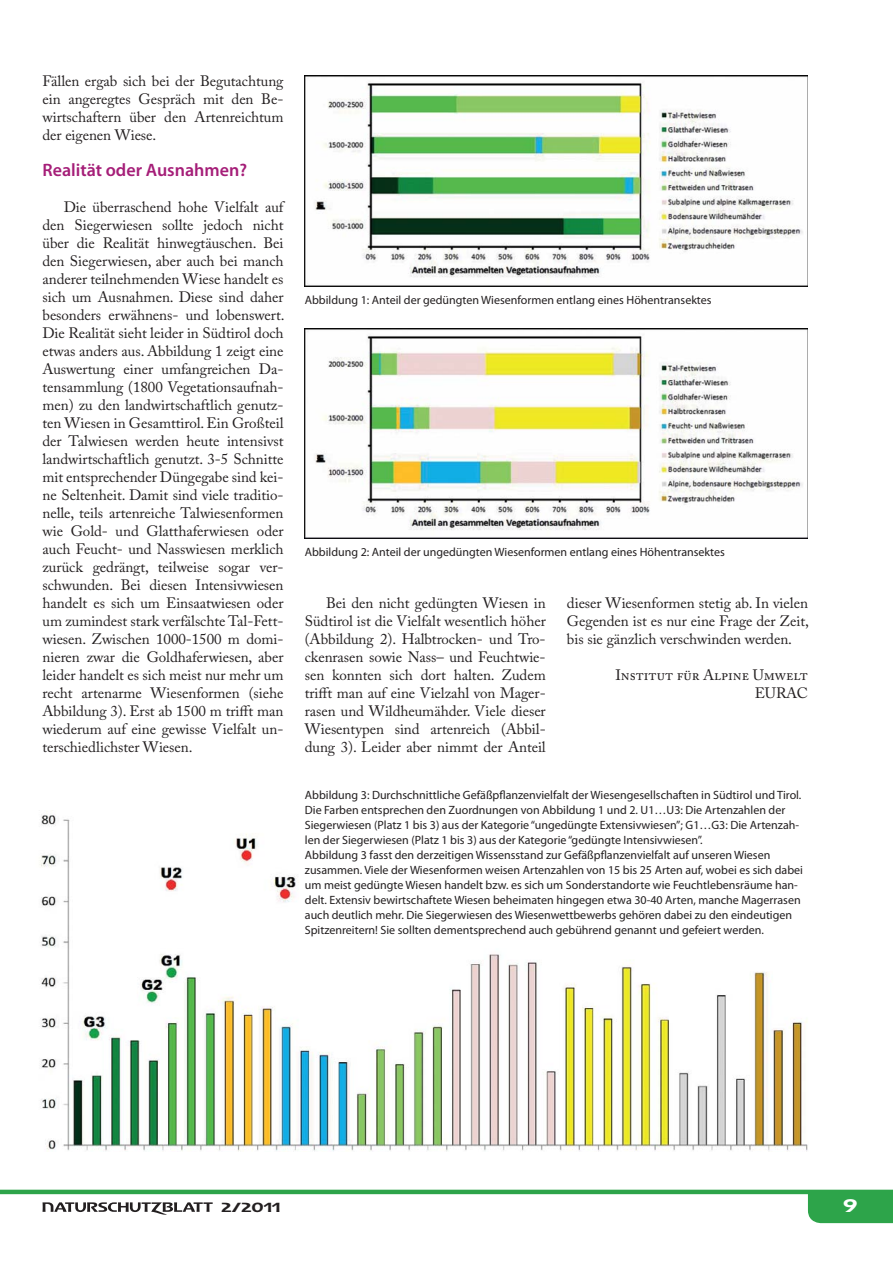
<style>
.page{position:relative;width:893px;height:1263px;background:#fff}
.page>*{position:absolute;margin:0;border:0;box-sizing:border-box;transform-origin:0 0}
.t1{font:600 18px "Myriad Pro";color:#a51e78}
.t2{font:18px "Logotypia Pro";color:#fff}
.t3{font:15px/18px "Adobe Caslon Pro";letter-spacing:-.005em;color:#231f20;text-align:justify}
.t4{font:13.2px "Logotypia Pro";color:#231f20}
.t5{font:12px/15px "Myriad Pro";color:#231f20}
</style>
<div class="page">
<hr style="left:0;top:1190px;width:893px;height:4px;background:#2da44a">
<div style="left:808px;top:1194px;width:85px;height:29px;background:#2da44a"></div>
<svg style="left:43px;top:1202px;width:170px;height:13px"></svg>
<img style="left:305px;top:75px;width:503px;height:211px">
<img style="left:305px;top:328px;width:503px;height:210px">
<img style="left:40px;top:814px;width:768px;height:337px">
<p class="t3" style="left:43px;top:74px;width:243px">Fällen ergab sich bei der Begutachtung ein angeregtes Gespräch mit den Be&shy;wirtschaftern über den Artenreichtum der eigenen Wiese.</p>
<p class="t1" style="left:43px;top:163px;width:206px">Realität oder Ausnahmen?</p>
<p class="t3" style="left:43px;top:200px;width:244px;text-align:left;text-indent:21px">Die überraschend hohe Vielfalt auf den Siegerwiesen sollte jedoch nicht über die Realität hinwegtäuschen. Bei den Siegerwiesen, aber auch bei manch anderer teilnehmenden Wiese handelt es sich um Ausnahmen. Diese sind daher besonders erwähnens- und lobenswert.<br>Die Realität sieht leider in Südtirol doch etwas anders aus. Abbildung 1 zeigt eine Auswertung einer umfangreichen Da&shy;tensammlung (1800 Vegetationsaufnah&shy;men) zu den landwirtschaftlich genutz&shy;ten Wiesen in Gesamttirol. Ein Großteil der Talwiesen werden heute intensivst landwirtschaftlich genutzt. 3-5 Schnitte mit entsprechender Düngegabe sind kei&shy;ne Seltenheit. Damit sind viele traditio&shy;nelle, teils artenreiche Talwiesenformen wie Gold- und Glatthaferwiesen oder auch Feucht- und Nasswiesen merklich zurück gedrängt, teilweise sogar ver&shy;schwunden. Bei diesen Intensivwiesen handelt es sich um Einsaatwiesen oder um zumindest stark verfälschte Tal-Fett&shy;wiesen. Zwischen 1000-1500 m domi&shy;nieren zwar die Goldhaferwiesen, aber leider handelt es sich meist nur mehr um recht artenarme Wiesenformen (siehe Abbildung 3). Erst ab 1500 m trifft man wiederum auf eine gewisse Vielfalt un&shy;terschiedlichster Wiesen.</p>
<p class="t5" style="left:305px;top:293px;width:408px">Abbildung 1: Anteil der gedüngten Wiesenformen entlang eines Höhentransektes</p>
<p class="t5" style="left:305px;top:545px;width:422px">Abbildung 2: Anteil der ungedüngten Wiesenformen entlang eines Höhentransektes</p>
<p class="t3" style="left:305px;top:596px;width:243px;text-indent:21px">Bei den nicht gedüngten Wiesen in Südtirol ist die Vielfalt wesentlich höher (Abbildung 2). Halbtrocken- und Tro&shy;ckenrasen sowie Nass– und Feuchtwie&shy;sen konnten sich dort halten. Zudem trifft man auf eine Vielzahl von Mager&shy;rasen und Wildheumähder. Viele dieser Wiesentypen sind artenreich (Abbil&shy;dung 3). Leider aber nimmt der Anteil</p>
<p class="t3" style="left:567px;top:596px;width:244px">dieser Wiesenformen stetig ab. In vielen Gegenden ist es nur eine Frage der Zeit, bis sie gänzlich verschwinden werden.</p>
<p class="t3" style="left:615px;top:668px;width:194px;text-align:right">Institut für Alpine Umwelt<br>EURAC</p>
<p class="t5" style="left:305px;top:789px;width:500px">Abbildung 3: Durchschnittliche Gefäßpflanzenvielfalt der Wiesengesellschaften in Südtirol und Tirol.<br>Die Farben entsprechen den Zuordnungen von Abbildung 1 und 2. U1…U3: Die Artenzahlen der Siegerwiesen (Platz 1 bis 3) aus der Kategorie “ungedüngte Extensivwiesen”; G1…G3: Die Artenzah&shy;len der Siegerwiesen (Platz 1 bis 3) aus der Kategorie “gedüngte Intensivwiesen”.<br>Abbildung 3 fasst den derzeitigen Wissensstand zur Gefäßpflanzenvielfalt auf unseren Wiesen zusammen. Viele der Wiesenformen weisen Artenzahlen von 15 bis 25 Arten auf, wobei es sich dabei um meist gedüngte Wiesen handelt bzw. es sich um Sonderstandorte wie Feuchtlebensräume han&shy;delt. Extensiv bewirtschaftete Wiesen beheimaten hingegen etwa 30-40 Arten, manche Magerrasen auch deutlich mehr. Die Siegerwiesen des Wiesenwettbewerbs gehören dabei zu den eindeutigen Spitzenreitern! Sie sollten dementsprechend auch gebührend genannt und gefeiert werden.</p>
<p class="t4" style="left:221px;top:1199px;width:61px">2/2011</p>
<p class="t2" style="left:843px;top:1195px;width:15px">9</p>
</div>
